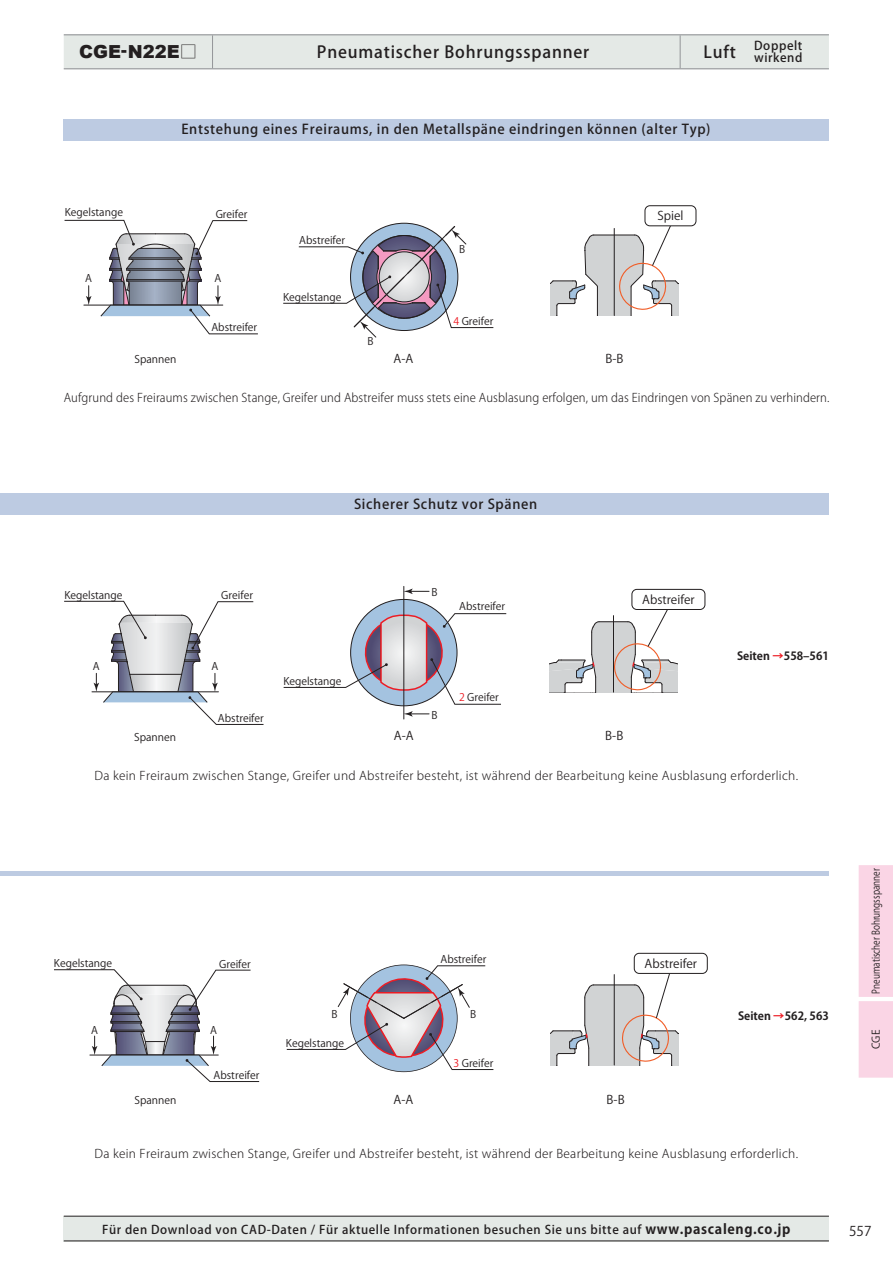
<style>
.page{position:relative;width:893px;height:1263px;background:#fff}
.page>*{position:absolute;margin:0;border:0;box-sizing:border-box;transform-origin:0 0}
.t1{font:900 18px "Arial";color:#231f20}
.t2{font:16.5px "Koz Go Pro Medium 90 msp RKSJ H";letter-spacing:.05em;color:#231f20}
.t3{font:13.5px "Koz Go Pro Medium 90 msp RKSJ H";letter-spacing:.05em;color:#231f20}
.t4{font:13.5px "Koz Go Pro Regular 90 msp RKSJ H";color:#231f20}
.t5{font:12px "Koz Go Pro Light 90 msp RKSJ H";letter-spacing:.025em;color:#231f20}
.t6{font:12px "Koz Go Pro Light 90 msp RKSJ H";letter-spacing:.025em;color:#231f20;scale:.95 1}
.t7{font:12px/12px "Koz Go Pro Medium 90 msp RKSJ H";letter-spacing:.05em;color:#231f20}
.t8{font:12px "Koz Go Pro Regular 90 msp RKSJ H";color:#231f20}
.t9{font:11.25px "Koz Go Pro Bold 90 msp RKSJ H";color:#231f20}
.t10{font:10.5px "Koz Go Pro Regular 90 msp RKSJ H";color:#231f20}
.t11{font:10.5px "Koz Go Pro Regular 90 msp RKSJ H";color:#231f20;scale:.8 1}
.s1{font-size:17.25px}
.s2{font-family:"Koz Go Pro Extra Light 90 msp RKSJ H";font-weight:400;font-size:17.25px}
.s3{color:#ed1c24}
.s4{font-family:"Koz Go Pro Bold 90 msp RKSJ H";font-size:13.5px}
</style>
<div class="page">
<div style="left:64px;top:1216px;width:765px;height:25px;background:#e4e9e6"></div>
<hr style="left:64px;top:1216px;width:765px;height:1px;background:#231f20">
<hr style="left:64px;top:1241px;width:765px;height:1px;background:#231f20">
<div style="left:64px;top:35px;width:765px;height:33px;background:#e4e9e6"></div>
<hr style="left:212px;top:35px;width:1px;height:33px;background:#939598">
<hr style="left:680px;top:35px;width:1px;height:33px;background:#939598">
<hr style="left:64px;top:34px;width:765px;height:1px;background:#939598">
<hr style="left:64px;top:68px;width:765px;height:1px;background:#939598">
<div style="left:859px;top:865px;width:34px;height:213px;background:#fad5e5"></div>
<svg style="left:404px;top:589px;width:25px;height:5px"></svg>
<svg style="left:404px;top:711px;width:25px;height:6px"></svg>
<div style="left:351px;top:599px;width:106px;height:107px;background:#a4c3e0;border-radius:50%"></div>
<hr style="left:403px;top:586px;width:1px;height:133px;background:#231f20">
<div style="left:0;top:493px;width:829px;height:22px;background:#bdcbe2"></div>
<div style="left:64px;top:119px;width:765px;height:22px;background:#bdcbe2"></div>
<hr style="left:0;top:872px;width:829px;height:4px;background:#bdcbe2">
<svg style="left:551px;top:973px;width:127px;height:93px"></svg>
<svg style="left:550px;top:610px;width:127px;height:82px"></svg>
<svg style="left:550px;top:225px;width:128px;height:91px"></svg>
<svg style="left:283px;top:225px;width:211px;height:113px"></svg>
<svg style="left:64px;top:220px;width:194px;height:114px"></svg>
<div style="left:645px;top:205px;width:51px;height:21px;border:1px solid #231f20;border-radius:5px"></div>
<svg style="left:64px;top:601px;width:200px;height:124px"></svg>
<svg style="left:283px;top:613px;width:224px;height:92px"></svg>
<div style="left:631px;top:589px;width:74px;height:21px;border:1px solid #231f20;border-radius:5px"></div>
<div style="left:634px;top:953px;width:74px;height:21px;border:1px solid #231f20;border-radius:5px"></div>
<svg style="left:286px;top:965px;width:208px;height:107px"></svg>
<svg style="left:54px;top:969px;width:205px;height:113px"></svg>
<h1 class="t1" style="left:79px;top:38px;width:119px">CGE<span class="s1">-</span>N22E<span class="s2">□</span></h1>
<h2 class="t2" style="left:317px;top:46px;width:274px">Pneumatischer Bohrungsspanner</h2>
<h2 class="t2" style="left:703px;top:46px;width:51px">Luft　</h2>
<p class="t7" style="left:754px;top:41px;width:50px">Doppelt wirkend</p>
<p class="t3" style="left:181px;top:124px;width:531px">Entstehung eines Freiraums, in den Metallspäne eindringen können (alter Typ)</p>
<p class="t10" style="left:65px;top:208px;width:60px">Kegelstange</p>
<p class="t8" style="left:657px;top:211px;width:28px">Spiel</p>
<p class="t10" style="left:216px;top:210px;width:33px">Greifer</p>
<p class="t10" style="left:85px;top:274px;width:8px">A</p>
<p class="t10" style="left:214px;top:274px;width:8px">A</p>
<p class="t10" style="left:135px;top:355px;width:43px">Spannen</p>
<p class="t10" style="left:211px;top:323px;width:47px">Abstreifer</p>
<p class="t10" style="left:299px;top:236px;width:47px">Abstreifer</p>
<p class="t10" style="left:283px;top:293px;width:60px">Kegelstange</p>
<p class="t10" style="left:367px;top:337px;width:8px">B</p>
<p class="t8" style="left:394px;top:354px;width:21px">A-A</p>
<p class="t10" style="left:459px;top:245px;width:8px">B</p>
<p class="t10" style="left:453px;top:317px;width:41px"><span class="s3">4</span> Greifer</p>
<p class="t8" style="left:605px;top:354px;width:20px">B-B</p>
<p class="t6" style="left:64px;top:393px;width:807px">Aufgrund des Freiraums zwischen Stange, Greifer und Abstreifer muss stets eine Ausblasung erfolgen, um das Eindringen von Spänen zu verhindern.</p>
<p class="t3" style="left:354px;top:498px;width:185px">Sicherer Schutz vor Spänen</p>
<p class="t10" style="left:64px;top:591px;width:60px">Kegelstange</p>
<p class="t10" style="left:221px;top:591px;width:33px">Greifer</p>
<p class="t10" style="left:431px;top:588px;width:8px">B</p>
<p class="t10" style="left:459px;top:603px;width:47px">Abstreifer</p>
<p class="t8" style="left:642px;top:595px;width:54px">Abstreifer</p>
<p class="t10" style="left:93px;top:662px;width:8px">A</p>
<p class="t10" style="left:211px;top:662px;width:8px">A</p>
<p class="t9" style="left:737px;top:652px;width:93px">Seiten <span class="s3">→</span>558‒561</p>
<p class="t10" style="left:283px;top:677px;width:60px">Kegelstange</p>
<p class="t10" style="left:459px;top:693px;width:41px"><span class="s3">2</span> Greifer</p>
<p class="t10" style="left:218px;top:714px;width:47px">Abstreifer</p>
<p class="t10" style="left:431px;top:711px;width:8px">B</p>
<p class="t10" style="left:134px;top:733px;width:43px">Spannen</p>
<p class="t8" style="left:394px;top:731px;width:21px">A-A</p>
<p class="t8" style="left:605px;top:731px;width:20px">B-B</p>
<p class="t5" style="left:95px;top:771px;width:705px">Da kein Freiraum zwischen Stange, Greifer und Abstreifer besteht, ist während der Bearbeitung keine Ausblasung erforderlich.</p>
<p class="t10" style="left:54px;top:959px;width:60px">Kegelstange</p>
<p class="t10" style="left:219px;top:960px;width:33px">Greifer</p>
<p class="t10" style="left:91px;top:1026px;width:8px">A</p>
<p class="t10" style="left:210px;top:1026px;width:8px">A</p>
<p class="t10" style="left:135px;top:1096px;width:43px">Spannen</p>
<p class="t10" style="left:214px;top:1071px;width:47px">Abstreifer</p>
<p class="t10" style="left:440px;top:955px;width:47px">Abstreifer</p>
<p class="t8" style="left:644px;top:959px;width:54px">Abstreifer</p>
<p class="t10" style="left:331px;top:1010px;width:8px">B</p>
<p class="t10" style="left:470px;top:1010px;width:8px">B</p>
<p class="t10" style="left:286px;top:1039px;width:60px">Kegelstange</p>
<p class="t8" style="left:394px;top:1095px;width:21px">A-A</p>
<p class="t10" style="left:453px;top:1059px;width:41px"><span class="s3">3</span> Greifer</p>
<p class="t8" style="left:607px;top:1095px;width:20px">B-B</p>
<p class="t9" style="left:738px;top:1011px;width:92px">Seiten <span class="s3">→</span>562, 563</p>
<p class="t5" style="left:95px;top:1149px;width:705px">Da kein Freiraum zwischen Stange, Greifer und Abstreifer besteht, ist während der Bearbeitung keine Ausblasung erforderlich.</p>
<p class="t11" style="left:872px;top:994px;width:158px;rotate:-90deg">Pneumatischer Bohrungsspanner</p>
<p class="t10" style="left:872px;top:1049px;width:21px;rotate:-90deg">CGE</p>
<p class="t7" style="left:102px;top:1225px;width:690px">Für den Download von CAD-Daten / Für aktuelle Informationen besuchen Sie uns bitte auf <span class="s4">www.pascaleng.co.jp</span></p>
<p class="t4" style="left:849px;top:1226px;width:24px">557</p>
</div>
